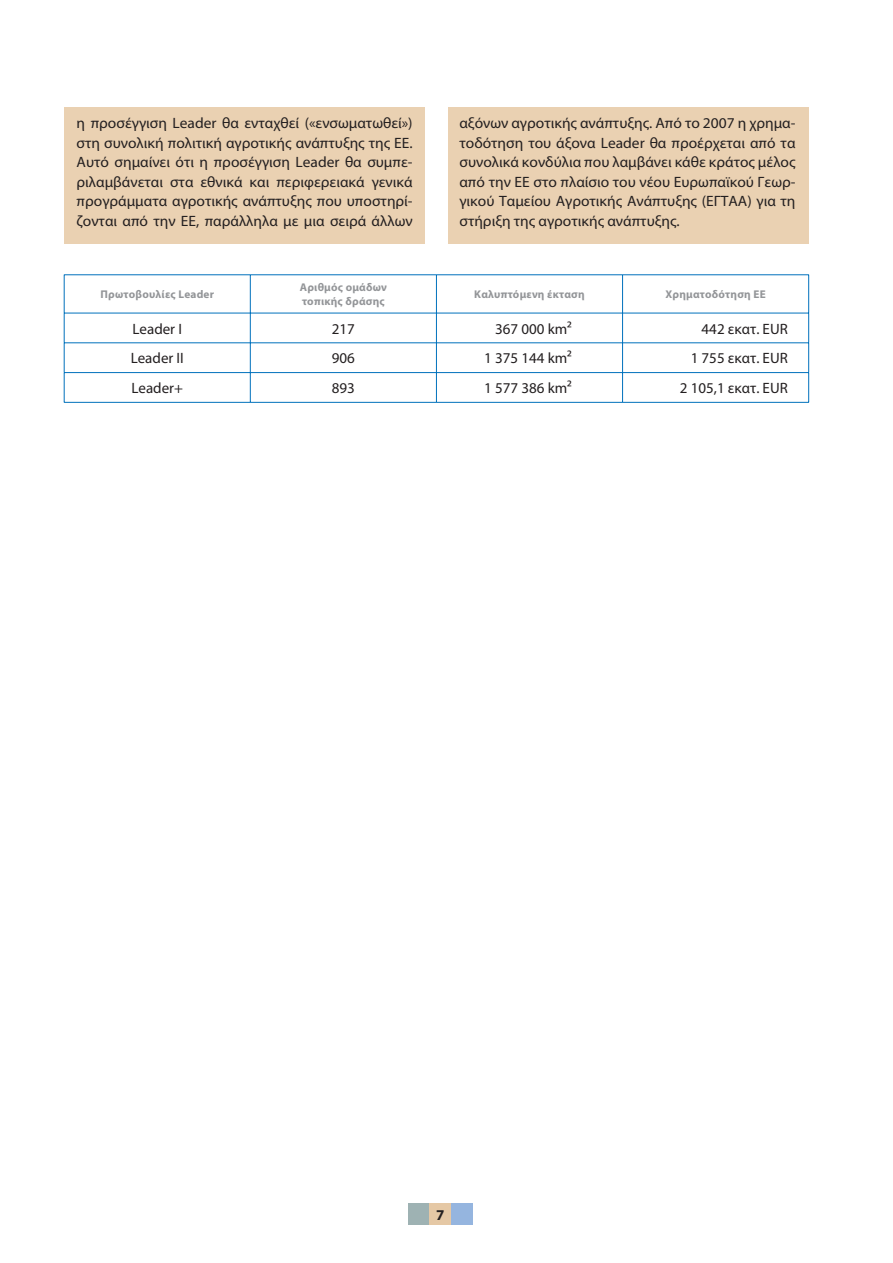
<style>
.page{position:relative;width:893px;height:1263px;background:#fff}
.page>*{position:absolute;margin:0;border:0;box-sizing:border-box;transform-origin:0 0}
.t1{font:15px/19.5px "Myriad Pro";color:#231f20;text-align:justify}
.t2{font:700 15px "Myriad Pro";color:#231f20}
.t3{font:700 11.25px/14.2px "Myriad Pro";letter-spacing:.02em;color:#939598}
</style>
<div class="page">
<div style="left:408px;top:1203px;width:21px;height:22px;background:#9eb2b3"></div>
<div style="left:429px;top:1203px;width:22px;height:22px;background:#e5c8a5"></div>
<div style="left:451px;top:1203px;width:21px;height:22px;background:#95b5df"></div>
<div style="left:448px;top:107px;width:360px;height:136px;background:#ead1b2"></div>
<div style="left:65px;top:107px;width:359px;height:136px;background:#ead1b2"></div>
<hr style="left:64px;top:274px;width:186px;height:1px;background:#0071bc">
<hr style="left:64px;top:275px;width:1px;height:38px;background:#0071bc">
<hr style="left:250px;top:274px;width:186px;height:1px;background:#0071bc">
<hr style="left:250px;top:275px;width:1px;height:38px;background:#0071bc">
<hr style="left:436px;top:274px;width:186px;height:1px;background:#0071bc">
<hr style="left:436px;top:275px;width:1px;height:38px;background:#0071bc">
<hr style="left:622px;top:274px;width:187px;height:1px;background:#0071bc">
<hr style="left:622px;top:275px;width:1px;height:38px;background:#0071bc">
<hr style="left:808px;top:275px;width:1px;height:38px;background:#0071bc">
<hr style="left:64px;top:313px;width:186px;height:1px;background:#0071bc">
<hr style="left:250px;top:313px;width:186px;height:1px;background:#0071bc">
<hr style="left:436px;top:313px;width:186px;height:1px;background:#0071bc">
<hr style="left:622px;top:313px;width:187px;height:1px;background:#0071bc">
<hr style="left:64px;top:342px;width:186px;height:1px;background:#0071bc">
<hr style="left:250px;top:342px;width:186px;height:1px;background:#0071bc">
<hr style="left:436px;top:342px;width:186px;height:1px;background:#0071bc">
<hr style="left:622px;top:342px;width:187px;height:1px;background:#0071bc">
<hr style="left:64px;top:372px;width:186px;height:1px;background:#0071bc">
<svg style="left:64px;top:313px;width:1px;height:89px"></svg>
<hr style="left:250px;top:372px;width:186px;height:1px;background:#0071bc">
<svg style="left:250px;top:314px;width:1px;height:88px"></svg>
<hr style="left:436px;top:372px;width:186px;height:1px;background:#0071bc">
<svg style="left:436px;top:314px;width:1px;height:88px"></svg>
<hr style="left:622px;top:372px;width:187px;height:1px;background:#0071bc">
<svg style="left:622px;top:314px;width:1px;height:88px"></svg>
<svg style="left:808px;top:314px;width:1px;height:88px"></svg>
<hr style="left:64px;top:402px;width:745px;height:1px;background:#0071bc">
<p class="t1" style="left:77px;top:115px;width:337px">η προσέγγιση Leader θα ενταχθεί («ενσωματωθεί») στη συνολική πολιτική αγροτικής ανάπτυξης της ΕΕ.<br>Αυτό σημαίνει ότι η προσέγγιση Leader θα συμπε&shy;ριλαμβάνεται στα εθνικά και περιφερειακά γενικά προγράμματα αγροτικής ανάπτυξης που υποστηρί&shy;ζονται από την ΕΕ, παράλληλα με μια σειρά άλλων</p>
<p class="t1" style="left:459px;top:115px;width:337px">αξόνων αγροτικής ανάπτυξης. Από το 2007 η χρημα&shy;τοδότηση του άξονα Leader θα προέρχεται από τα συνολικά κονδύλια που λαμβάνει κάθε κράτος μέλος από την ΕΕ στο πλαίσιο του νέου Ευρωπαϊκού Γεωρ&shy;γικού Ταμείου Αγροτικής Ανάπτυξης (ΕΓΤΑΑ) για τη στήριξη της αγροτικής ανάπτυξης.</p>
<p class="t3" style="left:100px;top:288px;width:115px">Πρωτοβουλίες Leader</p>
<p class="t3" style="left:300px;top:281px;width:89px">Αριθμός ομάδων τοπικής δράσης</p>
<p class="t3" style="left:474px;top:288px;width:112px">Καλυπτόμενη έκταση</p>
<p class="t3" style="left:665px;top:288px;width:102px">Χρηματοδότηση ΕΕ</p>
<p class="t1" style="left:132px;top:320px;width:51px">Leader I</p>
<p class="t1" style="left:332px;top:320px;width:25px">217</p>
<p class="t1" style="left:495px;top:320px;width:78px">367 000 km2</p>
<p class="t1" style="left:701px;top:320px;width:88px">442 εκατ. EUR</p>
<p class="t1" style="left:131px;top:350px;width:55px">Leader II</p>
<p class="t1" style="left:332px;top:350px;width:25px">906</p>
<p class="t1" style="left:484px;top:350px;width:89px">1 375 144 km2</p>
<p class="t1" style="left:690px;top:350px;width:99px">1 755 εκατ. EUR</p>
<p class="t1" style="left:131px;top:379px;width:53px">Leader+</p>
<p class="t1" style="left:332px;top:379px;width:25px">893</p>
<p class="t1" style="left:484px;top:379px;width:89px">1 577 386 km2</p>
<p class="t1" style="left:680px;top:379px;width:109px">2 105,1 εκατ. EUR</p>
<p class="t2" style="left:436px;top:1209px;width:10px">7</p>
</div>
